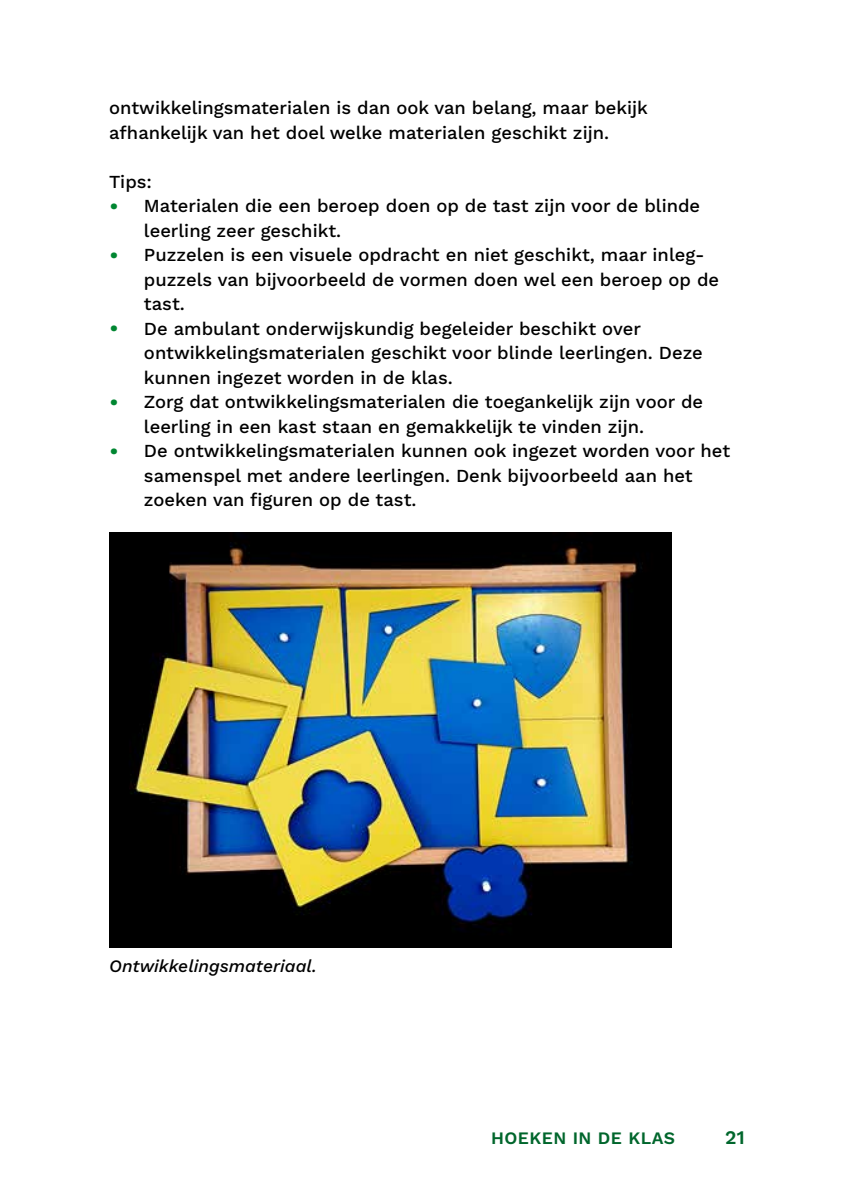
<style>
.page{position:relative;width:844px;height:1191px;background:#fff}
.page>*{position:absolute;margin:0;border:0;box-sizing:border-box;transform-origin:0 0}
.t1{font:600 19.25px "Work Sans";color:#00662c}
.Bullit{font:500 18.38px/24.5px "Work Sans";color:#000}
.Broodtekst{font:500 18.38px/24.5px "Work Sans";color:#000}
.Bijschrift{font:italic 500 17.5px "Work Sans";color:#000}
.t2{font:600 17.5px "Work Sans";letter-spacing:.025em;color:#00662c}
.s1{font-size:22.75px;color:#008631}
</style>
<div class="page">
<img style="left:109px;top:532px;width:562px;height:415px">
<p class="Broodtekst" style="left:109px;top:95px;width:540px">ontwikkelingsmaterialen is dan ook van belang, maar bekijk afhankelijk van het doel welke materialen geschikt zijn.</p>
<p class="Broodtekst" style="left:109px;top:168px;width:44px">Tips:</p>
<p class="Bullit" style="left:144px;top:193px;width:557px;text-indent:-35px"><span class="s1">•</span> Materialen die een beroep doen op de tast zijn voor de blinde leerling zeer geschikt.</p>
<p class="Bullit" style="left:144px;top:242px;width:576px;text-indent:-35px"><span class="s1">•</span> Puzzelen is een visuele opdracht en niet geschikt, maar inleg&shy;puzzels van bijvoorbeeld de vormen doen wel een beroep op de tast.</p>
<p class="Bullit" style="left:144px;top:315px;width:560px;text-indent:-35px"><span class="s1">•</span> De ambulant onderwijskundig begeleider beschikt over ontwikkelingsmaterialen geschikt voor blinde leerlingen. Deze kunnen ingezet worden in de klas.</p>
<p class="Bullit" style="left:144px;top:389px;width:560px;text-indent:-35px"><span class="s1">•</span> Zorg dat ontwikkelingsmaterialen die toegankelijk zijn voor de leerling in een kast staan en gemakkelijk te vinden zijn.</p>
<p class="Bullit" style="left:144px;top:438px;width:587px;text-indent:-35px"><span class="s1">•</span> De ontwikkelingsmaterialen kunnen ook ingezet worden voor het samenspel met andere leerlingen. Denk bijvoorbeeld aan het zoeken van figuren op de tast.</p>
<p class="Bijschrift" style="left:109px;top:952px;width:209px">Ontwikkelingsmateriaal.</p>
<p class="t2" style="left:491px;top:1124px;width:185px">HOEKEN I N DE KLAS</p>
<p class="t1" style="left:725px;top:1122px;width:21px">21</p>
</div>
